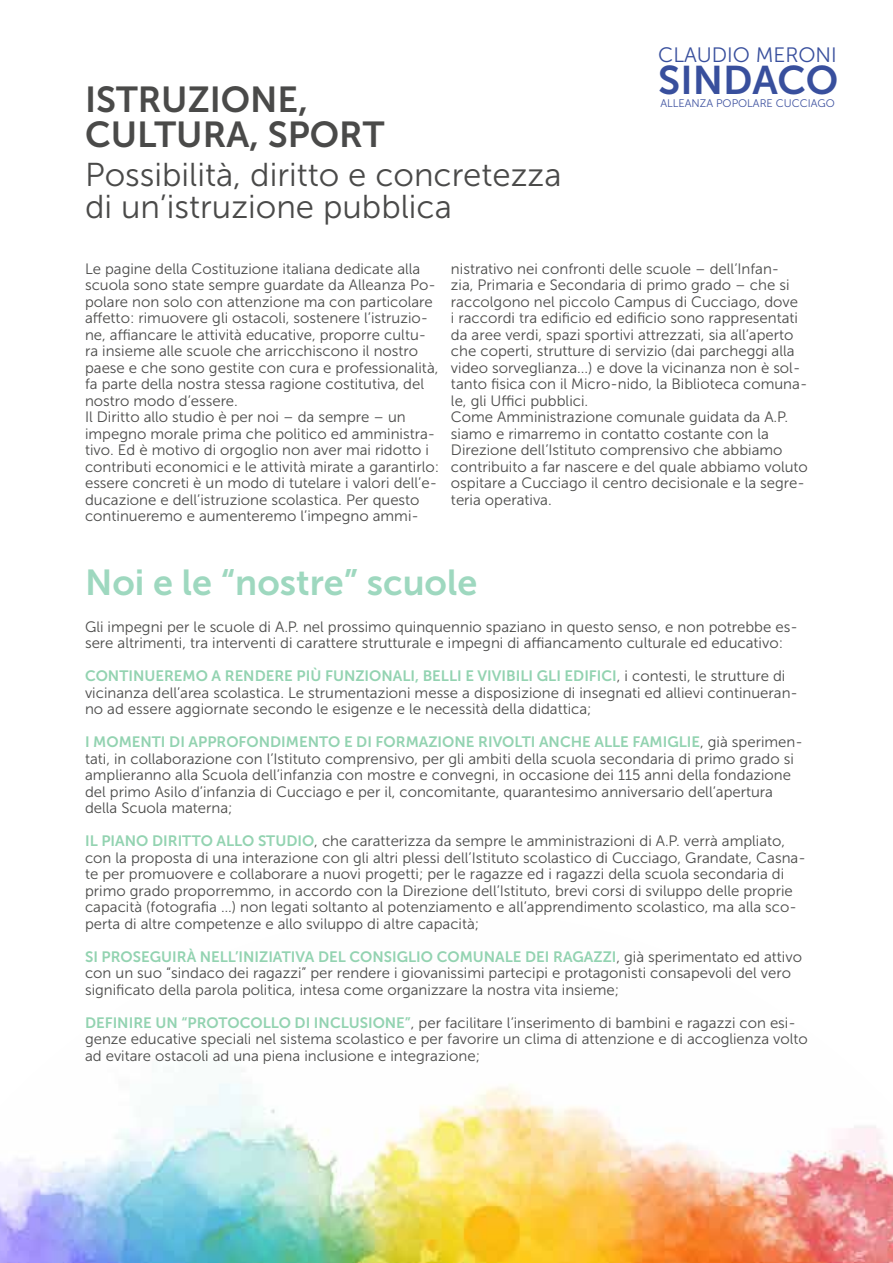
<style>
.page{position:relative;width:893px;height:1263px;background:#fff}
.page>*{position:absolute;margin:0;border:0;box-sizing:border-box;transform-origin:0 0}
.t1{font:39.9px "Museo Sans 700";color:#384f9d}
.t2{font:36px/34.5px "Museo Sans 700";color:#4a4a49}
.t3{font:36px "Museo Sans 700";color:#9ed8bf}
.t4{font:33px/31.5px "Museo Sans 300";color:#4a4a49}
.t5{font:20.85px "Museo Sans 300";color:#384f9d}
.t6{font:15px/16.5px "Museo Sans 300";color:#4a4a49}
.t7{font:15px "Museo Sans 700";color:#93d3b1}
.t8{font:10.95px "Museo Sans 300";color:#3e52a0}
.s1{font-family:"Museo Sans 300";color:#4a4a49}
.s2{font-family:"Museo Sans 700";color:#93d3b1}
</style>
<div class="page">
<img style="left:0;top:1083px;width:893px;height:180px">
<h3 class="t5" style="left:658px;top:44px;width:180px">CLAUDIO MERONI</h3>
<h1 class="t1" style="left:658px;top:58px;width:182px">SINDACO</h1>
<p class="t8" style="left:660px;top:97px;width:176px">ALLEANZA POPOLARE CUCCIAGO</p>
<h2 class="t2" style="left:85px;top:82px;width:301px">ISTRUZIONE,<br>CULTURA, SPORT</h2>
<h3 class="t4" style="left:85px;top:159px;width:478px">Possibilità, diritto e concretezza di un’istruzione pubblica</h3>
<p class="t6" style="left:85px;top:260px;width:356px">Le pagine della Costituzione italiana dedicate alla scuola sono state sempre guardate da Alleanza Po&shy;polare non solo con attenzione ma con particolare affetto: rimuovere gli ostacoli, sostenere l’istruzio&shy;ne, affiancare le attività educative, proporre cultu&shy;ra insieme alle scuole che arricchiscono il nostro paese e che sono gestite con cura e professionalità, fa parte della nostra stessa ragione costitutiva, del nostro modo d’essere.<br>Il Diritto allo studio è per noi – da sempre – un impegno morale prima che politico ed amministra&shy;tivo. Ed è motivo di orgoglio non aver mai ridotto i contributi economici e le attività mirate a garantirlo: essere concreti è un modo di tutelare i valori dell’e&shy;ducazione e dell’istruzione scolastica. Per questo continueremo e aumenteremo l’impegno ammi-</p>
<p class="t6" style="left:451px;top:260px;width:358px">nistrativo nei confronti delle scuole – dell’Infan-<br>zia, Primaria e Secondaria di primo grado – che si raccolgono nel piccolo Campus di Cucciago, dove<br>i raccordi tra edificio ed edificio sono rappresentati da aree verdi, spazi sportivi attrezzati, sia all’aperto che coperti, strutture di servizio (dai parcheggi alla video sorveglianza...) e dove la vicinanza non è sol&shy;tanto fisica con il Micro-nido, la Biblioteca comuna&shy;le, gli Uffici pubblici.<br>Come Amministrazione comunale guidata da A.P. siamo e rimarremo in contatto costante con la Direzione dell’Istituto comprensivo che abbiamo contribuito a far nascere e del quale abbiamo voluto ospitare a Cucciago il centro decisionale e la segre&shy;teria operativa.</p>
<h2 class="t3" style="left:85px;top:563px;width:394px">Noi e le “nostre” scuole</h2>
<p class="t6" style="left:85px;top:618px;width:714px">Gli impegni per le scuole di A.P. nel prossimo quinquennio spaziano in questo senso, e non potrebbe es&shy;sere altrimenti, tra interventi di carattere strutturale e impegni di affiancamento culturale ed educativo:</p>
<p class="t7" style="left:85px;top:668px;width:702px">CONTINUEREMO A RENDERE PIÙ FUNZIONALI, BELLI E VIVIBILI GLI EDIFICI<span class="s1">, i contesti, le strutture di</span></p>
<p class="t6" style="left:85px;top:684px;width:714px">vicinanza dell’area scolastica. Le strumentazioni messe a disposizione di insegnati ed allievi continueran&shy;no ad essere aggiornate secondo le esigenze e le necessità della didattica;</p>
<p class="t7" style="left:85px;top:734px;width:719px">I MOMENTI DI APPROFONDIMENTO E DI FORMAZIONE RIVOLTI ANCHE ALLE FAMIGLIE<span class="s1">, già sperimen-</span></p>
<p class="t6" style="left:85px;top:750px;width:710px">tati, in collaborazione con l’Istituto comprensivo, per gli ambiti della scuola secondaria di primo grado si amplieranno alla Scuola dell’infanzia con mostre e convegni, in occasione dei 115 anni della fondazione del primo Asilo d’infanzia di Cucciago e per il, concomitante, quarantesimo anniversario dell’apertura della Scuola materna;</p>
<p class="t6" style="left:85px;top:833px;width:722px"><span class="s2">IL PIANO DIRITTO ALLO STUDIO</span>, che caratterizza da sempre le amministrazioni di A.P. verrà ampliato, con la proposta di una interazione con gli altri plessi dell’Istituto scolastico di Cucciago, Grandate, Casna&shy;te per promuovere e collaborare a nuovi progetti; per le ragazze ed i ragazzi della scuola secondaria di primo grado proporremmo, in accordo con la Direzione dell’Istituto, brevi corsi di sviluppo delle proprie capacità (fotografia …) non legati soltanto al potenziamento e all’apprendimento scolastico, ma alla sco&shy;perta di altre competenze e allo sviluppo di altre capacità;</p>
<p class="t7" style="left:85px;top:948px;width:718px">SI PROSEGUIRÀ NELL’INIZIATIVA DEL CONSIGLIO COMUNALE DEI RAGAZZI<span class="s1">, già sperimentato ed attivo</span></p>
<p class="t6" style="left:85px;top:965px;width:707px">con un suo “sindaco dei ragazzi” per rendere i giovanissimi partecipi e protagonisti consapevoli del vero significato della parola politica, intesa come organizzare la nostra vita insieme;</p>
<p class="t6" style="left:85px;top:1014px;width:724px"><span class="s2">DEFINIRE UN “PROTOCOLLO DI INCLUSIONE”</span>, per facilitare l’inserimento di bambini e ragazzi con esi&shy;genze educative speciali nel sistema scolastico e per favorire un clima di attenzione e di accoglienza volto ad evitare ostacoli ad una piena inclusione e integrazione;</p>
</div>
